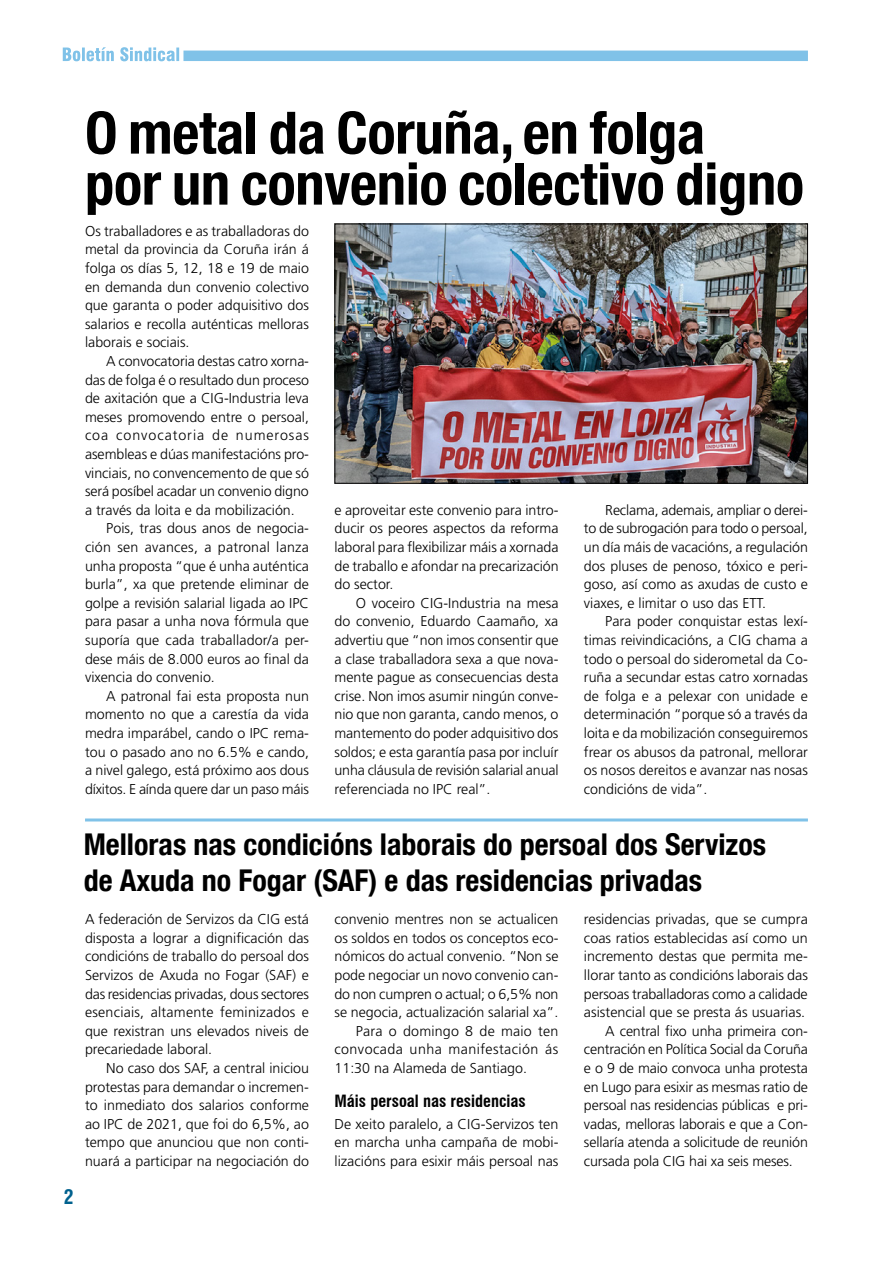
<style>
.page{position:relative;width:893px;height:1263px;background:#fff}
.page>*{position:absolute;margin:0;border:0;box-sizing:border-box;transform-origin:0 0}
.Título_28{font:700 condensed 58.5px/51px "Helvetica Neue LT Com";letter-spacing:-.005em;color:#000}
._0_-_Sen{font:700 condensed 30px/36px "Helvetica Neue LT Com";color:#000}
.t1{font:700 condensed 19.5px "Swiss 721 BT";color:#00618e}
.Ladillo{font:700 condensed 16.5px "Swiss 721 BT";color:#000}
._0{font:300 14.25px/18.6px "Frutiger LT Std";color:#000;text-align:justify}
._0_-_Sen-2{font:300 14.25px/18.6px "Frutiger LT Std";color:#000;text-align:justify}
</style>
<div class="page">
<div style="left:183px;top:51px;width:625px;height:10px;background:#80c2e8"></div>
<svg style="left:63px;top:47px;width:116px;height:14px"></svg>
<hr style="left:85px;top:818px;width:723px;height:3px;background:#80c2e8">
<img style="left:336px;top:226px;width:470px;height:256px">
<div style="left:334px;top:224px;width:474px;height:260px;border:1px solid #000"></div>
<h3 class="t1" style="left:64px;top:1186px;width:11px">2</h3>
<p class="Título_28" style="left:85px;top:108px;width:720px">O metal da Coruña, en folga<br>por un convenio colectivo digno</p>
<p class="_0_-_Sen-2" style="left:85px;top:222px;width:225px">Os traballadores e as traballadoras do metal da provincia da Coruña irán á folga os días 5, 12, 18 e 19 de maio en demanda dun convenio colectivo que garanta o poder adquisitivo dos salarios e recolla auténticas melloras laborais e sociais.</p>
<p class="_0" style="left:85px;top:352px;width:226px;text-indent:21px">A convocatoria destas catro xorna&shy;das de folga é o resultado dun proceso de axitación que a CIG-Industria leva meses promovendo entre o persoal, coa convocatoria de numerosas asembleas e dúas manifestacións pro&shy;vinciais, no convencemento de que só será posíbel acadar un convenio digno a través da loita e da mobilización.</p>
<p class="_0" style="left:85px;top:519px;width:225px;text-indent:21px">Pois, tras dous anos de negocia&shy;ción sen avances, a patronal lanza unha proposta “que é unha auténtica burla”, xa que pretende eliminar de golpe a revisión salarial ligada ao IPC para pasar a unha nova fórmula que suporía que cada traballador/a per&shy;dese máis de 8.000 euros ao final da vixencia do convenio.</p>
<p class="_0" style="left:85px;top:687px;width:225px;text-indent:21px">A patronal fai esta proposta nun momento no que a carestía da vida medra imparábel, cando o IPC rema&shy;tou o pasado ano no 6.5% e cando, a nivel galego, está próximo aos dous díxitos. E aínda quere dar un paso máis</p>
<p class="_0" style="left:584px;top:501px;width:225px;text-indent:21px">Reclama, ademais, ampliar o derei&shy;to de subrogación para todo o persoal, un día máis de vacacións, a regulación dos pluses de penoso, tóxico e peri&shy;goso, así como as axudas de custo e viaxes, e limitar o uso das ETT.</p>
<p class="_0" style="left:584px;top:612px;width:225px;text-indent:21px">Para poder conquistar estas lexí&shy;timas reivindicacións, a CIG chama a todo o persoal do siderometal da Co&shy;ruña a secundar estas catro xornadas de folga e a pelexar con unidade e determinación “porque só a través da loita e da mobilización conseguiremos frear os abusos da patronal, mellorar os nosos dereitos e avanzar nas nosas condicións de vida”.</p>
<p class="_0" style="left:334px;top:501px;width:226px">e aproveitar este convenio para intro&shy;ducir os peores aspectos da reforma laboral para flexibilizar máis a xornada de traballo e afondar na precarización do sector.</p>
<p class="_0" style="left:334px;top:594px;width:226px;text-indent:21px">O voceiro CIG-Industria na mesa do convenio, Eduardo Caamaño, xa advertiu que “non imos consentir que a clase traballadora sexa a que nova&shy;mente pague as consecuencias desta crise. Non imos asumir ningún conve&shy;nio que non garanta, cando menos, o mantemento do poder adquisitivo dos soldos; e esta garantía pasa por incluír unha cláusula de revisión salarial anual referenciada no IPC real”.</p>
<p class="_0_-_Sen" style="left:84px;top:826px;width:684px">Melloras nas condicións laborais do persoal dos Servizos de Axuda no Fogar (SAF) e das residencias privadas</p>
<p class="_0" style="left:334px;top:910px;width:225px">convenio mentres non se actualicen os soldos en todos os conceptos eco&shy;nómicos do actual convenio. “Non se pode negociar un novo convenio can&shy;do non cumpren o actual; o 6,5% non se negocia, actualización salarial xa”.</p>
<p class="_0" style="left:334px;top:1022px;width:225px;text-indent:21px">Para o domingo 8 de maio ten convocada unha manifestación ás 11:30 na Alameda de Santiago.</p>
<p class="Ladillo" style="left:334px;top:1091px;width:193px">Máis persoal nas residencias</p>
<p class="_0_-_Sen-2" style="left:334px;top:1115px;width:225px">De xeito paralelo, a CIG-Servizos ten en marcha unha campaña de mobi&shy;lizacións para esixir máis persoal nas</p>
<p class="_0_-_Sen-2" style="left:85px;top:910px;width:225px">A federación de Servizos da CIG está disposta a lograr a dignificación das condicións de traballo do persoal dos Servizos de Axuda no Fogar (SAF) e das residencias privadas, dous sectores esenciais, altamente feminizados e que rexistran uns elevados niveis de precariedade laboral.</p>
<p class="_0" style="left:85px;top:1059px;width:226px;text-indent:21px">No caso dos SAF, a central iniciou protestas para demandar o incremen&shy;to inmediato dos salarios conforme ao IPC de 2021, que foi do 6,5%, ao tempo que anunciou que non conti&shy;nuará a participar na negociación do</p>
<p class="_0_-_Sen-2" style="left:584px;top:910px;width:225px">residencias privadas, que se cumpra coas ratios establecidas así como un incremento destas que permita me&shy;llorar tanto as condicións laborais das persoas traballadoras como a calidade asistencial que se presta ás usuarias.</p>
<p class="_0" style="left:584px;top:1022px;width:225px;text-indent:21px">A central fixo unha primeira con&shy;centración en Política Social da Coruña e o 9 de maio convoca unha protesta en Lugo para esixir as mesmas ratio de persoal nas residencias públicas e pri&shy;vadas, melloras laborais e que a Con&shy;sellaría atenda a solicitude de reunión cursada pola CIG hai xa seis meses.</p>
</div>
